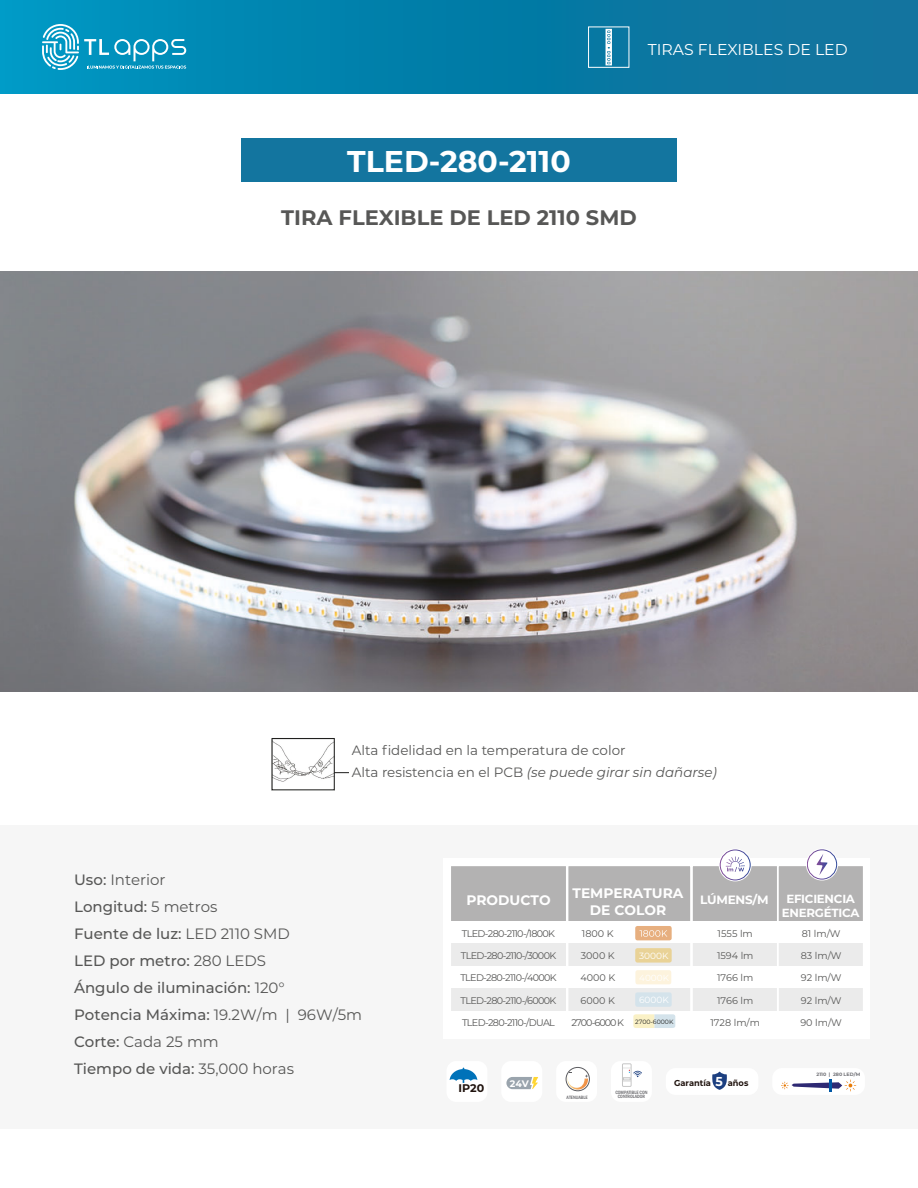
<style>
.page{position:relative;width:918px;height:1188px;background:#fff}
.page>*{position:absolute;margin:0;border:0;box-sizing:border-box;transform-origin:0 0}
.t1{font:700 30px "Montserrat";color:#fff}
.t2{font:700 21px "Montserrat";color:#575756}
.t3{font:15.75px "Montserrat";color:#fff}
.t4{font:500 15px/27px "Montserrat";color:#575756}
.t5{font:700 13.8px/16.5px "Montserrat";color:#fff;text-align:center}
.t6{font:13.5px/22.5px "Montserrat";color:#575756}
.t7{font:700 12.15px "Montserrat";letter-spacing:-.02em;color:#fff}
.t8{font:700 11.85px/14.1px "Montserrat";letter-spacing:-.02em;color:#fff;text-align:center}
.t9{font:700 11.1px "Montserrat";color:#1f120d}
.t10{font:9.6px "Montserrat";letter-spacing:-.07em;color:#575756}
.t11{font:9.6px "Montserrat";letter-spacing:-.1em;color:#575756}
.t12{font:700 9.45px "Montserrat";color:#fff}
.t13{font:9px "Montserrat";color:#fff}
.t14{font:8.85px "Montserrat";color:#fff}
.t15{font:700 8.55px "Montserrat";color:#1f120d;scale:.96 1}
.t16{font:6.15px "Montserrat";color:#1d1d1b}
.t17{font:500 condensed 4.8px/4.1px "Franklin Gothic";color:#5c5c60;text-align:center}
.t18{font:700 4.8px "Montserrat";letter-spacing:-.005em;color:#727277}
.s1{font-style:italic}
.s2{font-weight:400}
.s3{font-size:12.9px;color:#fff}
</style>
<div class="page">
<div style="left:0;top:825px;width:918px;height:304px;background:#f6f6f6"></div>
<img style="left:0;top:272px;width:918px;height:419px">
<div style="left:241px;top:138px;width:436px;height:44px;background:#13759f"></div>
<div style="left:0;top:0;width:918px;height:94px;background:linear-gradient(to right,#0093bf,#116d98)"></div>
<svg style="left:42px;top:24px;width:144px;height:46px;background:#31a6c9"></svg>
<div style="left:588px;top:27px;width:41px;height:41px;border:1px solid #fff"></div>
<svg style="left:594px;top:29px;width:30px;height:36px"></svg>
<div style="left:444px;top:858px;width:426px;height:181px;background:#fff"></div>
<div style="left:450px;top:988px;width:117px;height:23px;background:#ebebeb"></div>
<div style="left:568px;top:988px;width:123px;height:23px;background:#ebebeb"></div>
<div style="left:692px;top:988px;width:86px;height:23px;background:#ebebeb"></div>
<div style="left:778px;top:988px;width:86px;height:23px;background:#ebebeb"></div>
<div style="left:450px;top:866px;width:117px;height:55px;background:#b3b2b2"></div>
<div style="left:450px;top:944px;width:117px;height:22px;background:#ebebeb"></div>
<div style="left:449px;top:865px;width:119px;height:169px;border:2px solid #fff"></div>
<div style="left:568px;top:866px;width:123px;height:55px;background:#b3b2b2"></div>
<div style="left:568px;top:944px;width:123px;height:22px;background:#ebebeb"></div>
<div style="left:567px;top:865px;width:125px;height:169px;border:2px solid #fff"></div>
<div style="left:692px;top:866px;width:86px;height:55px;background:#b3b2b2"></div>
<div style="left:692px;top:944px;width:86px;height:22px;background:#ebebeb"></div>
<div style="left:691px;top:865px;width:88px;height:169px;border:2px solid #fff"></div>
<div style="left:778px;top:866px;width:86px;height:55px;background:#b3b2b2"></div>
<div style="left:778px;top:944px;width:86px;height:22px;background:#ebebeb"></div>
<div style="left:777px;top:865px;width:87px;height:169px;border:2px solid #fff"></div>
<svg style="left:806px;top:848px;width:32px;height:33px"></svg>
<div style="left:807px;top:850px;width:30px;height:29px;border:1px solid #fff;border-radius:50%"></div>
<svg style="left:816px;top:854px;width:12px;height:21px"></svg>
<div style="left:635px;top:926px;width:37px;height:14px;background:#e7af7f;border-radius:2px"></div>
<svg style="left:640px;top:930px;width:27px;height:7px"></svg>
<div style="left:635px;top:948px;width:37px;height:15px;background:#e9d296;border-radius:2px"></div>
<div style="left:635px;top:992px;width:37px;height:15px;background:#d4e3eb;border-radius:2px"></div>
<div style="left:635px;top:970px;width:36px;height:14px;background:#fdf3dd;border-radius:2px"></div>
<svg style="left:633px;top:1014px;width:42px;height:14px"></svg>
<svg style="left:719px;top:849px;width:33px;height:32px"></svg>
<div style="left:720px;top:850px;width:30px;height:30px;border:1px solid #fff;border-radius:50%"></div>
<svg style="left:726px;top:857px;width:19px;height:15px"></svg>
<div style="left:666px;top:1068px;width:92px;height:27px;background:#fff;border-radius:10px"></div>
<svg style="left:712px;top:1072px;width:15px;height:18px"></svg>
<div style="left:772px;top:1068px;width:93px;height:27px;background:#fff;border-radius:10px"></div>
<svg style="left:781px;top:1079px;width:75px;height:13px"></svg>
<div style="left:501px;top:1061px;width:41px;height:41px;background:#fff;border-radius:10px"></div>
<svg style="left:506px;top:1077px;width:33px;height:13px"></svg>
<div style="left:447px;top:1061px;width:40px;height:41px;background:#fff;border-radius:10px"></div>
<svg style="left:450px;top:1068px;width:27px;height:15px"></svg>
<div style="left:556px;top:1061px;width:41px;height:41px;background:#fff;border-radius:10px"></div>
<svg style="left:566px;top:1067px;width:23px;height:24px"></svg>
<div style="left:566px;top:1067px;width:24px;height:24px;border:1px solid #5c5c60;border-radius:50%"></div>
<svg style="left:567px;top:1072px;width:21px;height:18px"></svg>
<div style="left:611px;top:1061px;width:41px;height:41px;background:#fff;border-radius:10px"></div>
<div style="left:622px;top:1064px;width:9px;height:23px;border:1px solid #c6c6c6"></div>
<svg style="left:623px;top:1068px;width:19px;height:14px"></svg>
<img style="left:271px;top:738px;width:65px;height:53px">
<svg style="left:290px;top:751px;width:24px;height:19px"></svg>
<svg style="left:334px;top:772px;width:15px;height:1px"></svg>
<h3 class="t3" style="left:648px;top:37px;width:108px">MANGUERAS</h3>
<h3 class="t3" style="left:648px;top:38px;width:201px">TIRAS FLEXIBLES DE LED</h3>
<h1 class="t1" style="left:347px;top:140px;width:225px">TLED-280-2110</h1>
<h2 class="t2" style="left:281px;top:203px;width:357px">TIRA FLEXIBLE DE LED 2110 SMD</h2>
<h3 class="t6" style="left:352px;top:738px;width:367px">Alta fidelidad en la temperatura de color<br>Alta resistencia en el PCB <span class="s1">(se puede girar sin dañarse)</span></h3>
<h3 class="t4" style="left:74px;top:866px;width:289px">Uso: <span class="s2">Interior<br></span>Longitud: <span class="s2">5 metros<br></span>Fuente de luz: <span class="s2">LED 2110 SMD<br></span>LED por metro: <span class="s2">280 LEDS<br></span>Ángulo de iluminación: <span class="s2">120°<br></span>Potencia Máxima: <span class="s2">19.2W/m | 96W/5m<br></span>Corte: <span class="s2">Cada 25 mm<br></span>Tiempo de vida: <span class="s2">35,000 horas</span></h3>
<h3 class="t5" style="left:572px;top:884px;width:113px">TEMPERATURA<br>DE COLOR</h3>
<p class="t7" style="left:700px;top:891px;width:70px">LÚMENS/M</p>
<h3 class="t5" style="left:466px;top:892px;width:86px">PRODUCTO</h3>
<p class="t8" style="left:782px;top:891px;width:79px">EFICIENCIA<br>ENERGÉTICA</p>
<p class="t13" style="left:639px;top:950px;width:31px">3000K</p>
<p class="t13" style="left:639px;top:994px;width:31px">6000K</p>
<p class="t10" style="left:462px;top:927px;width:95px">TLED-280-2110-/1800K</p>
<p class="t10" style="left:461px;top:949px;width:97px">TLED-280-2110-/3000K</p>
<p class="t10" style="left:460px;top:971px;width:98px">TLED-280-2110-/4000K</p>
<p class="t10" style="left:461px;top:994px;width:97px">TLED-280-2110-/6000K</p>
<p class="t10" style="left:462px;top:1016px;width:94px">TLED-280-2110-/DUAL</p>
<p class="t10" style="left:802px;top:927px;width:40px">81 lm/W</p>
<p class="t10" style="left:801px;top:949px;width:42px">83 lm/W</p>
<p class="t10" style="left:801px;top:971px;width:42px">92 lm/W</p>
<p class="t10" style="left:801px;top:994px;width:42px">92 lm/W</p>
<p class="t10" style="left:800px;top:1016px;width:43px">90 lm/W</p>
<p class="t10" style="left:718px;top:927px;width:37px">1555 lm</p>
<p class="t10" style="left:717px;top:949px;width:38px">1594 lm</p>
<p class="t10" style="left:717px;top:971px;width:38px">1766 lm</p>
<p class="t10" style="left:717px;top:994px;width:38px">1766 lm</p>
<p class="t10" style="left:710px;top:1016px;width:51px">1728 lm/m</p>
<p class="t10" style="left:582px;top:927px;width:33px">1800 K</p>
<p class="t10" style="left:581px;top:949px;width:35px">3000 K</p>
<p class="t10" style="left:580px;top:971px;width:36px">4000 K</p>
<p class="t10" style="left:581px;top:994px;width:36px">6000 K</p>
<p class="t11" style="left:572px;top:1016px;width:54px">2700-6000 K</p>
<p class="t14" style="left:639px;top:972px;width:31px">4000K</p>
<p class="t16" style="left:635px;top:1017px;width:40px">2700-6000K</p>
<p class="t9" style="left:459px;top:1080px;width:27px">IP20</p>
<p class="t12" style="left:510px;top:1076px;width:21px">24V</p>
<p class="t17" style="left:567px;top:1095px;width:22px">ATENUABLE</p>
<p class="t17" style="left:615px;top:1090px;width:34px">COMPATIBLE CON<br>CONTROLADOR</p>
<p class="t15" style="left:674px;top:1077px;width:79px">Garantía <span class="s3">5</span> años</p>
<p class="t18" style="left:817px;top:1071px;width:45px">2110 | 280 LED/M</p>
</div>
